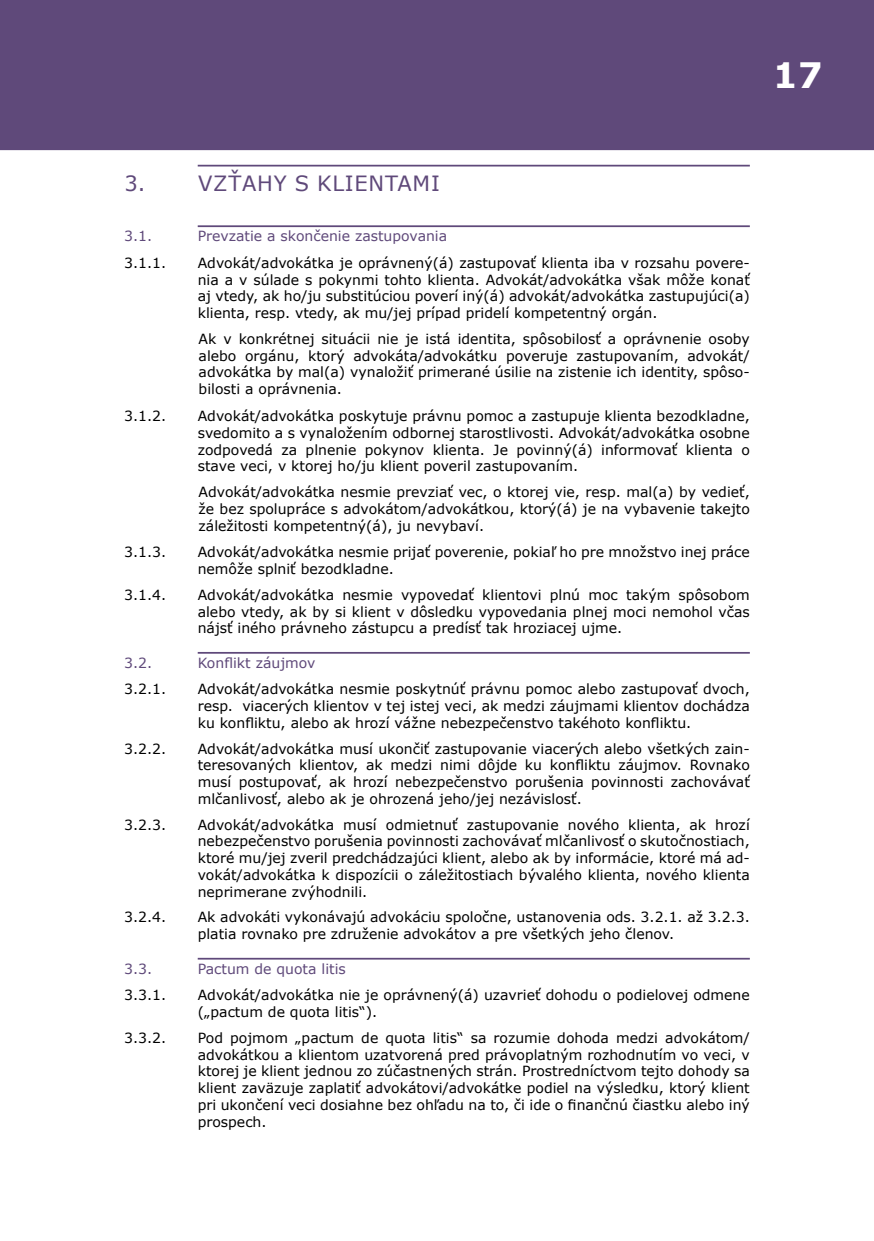
<style>
.page{position:relative;width:874px;height:1241px;background:#fff}
.page>*{position:absolute;margin:0;border:0;box-sizing:border-box;transform-origin:0 0}
.t1{font:700 35px "Verdana";color:#fff}
.t2{font:21px "Verdana";letter-spacing:.035em;color:#5f497a}
.t3{font:14px/16.8px "Verdana";color:#000;text-align:justify}
.t4{font:14px "Verdana";color:#5f497a}
</style>
<div class="page">
<hr style="left:198px;top:165px;width:551px;height:1px;background:#5f497a">
<hr style="left:198px;top:225px;width:551px;height:2px;background:#5f497a">
<hr style="left:198px;top:652px;width:551px;height:1px;background:#5f497a">
<hr style="left:198px;top:957px;width:551px;height:2px;background:#5f497a">
<div style="left:0;top:0;width:873px;height:150px;background:#5f497a"></div>
<h1 class="t1" style="left:772px;top:50px;width:51px">17</h1>
<h2 class="t2" style="left:124px;top:169px;width:23px">3.</h2>
<h2 class="t2" style="left:198px;top:169px;width:243px">VZŤAHY S KLIENTAMI</h2>
<p class="t4" style="left:124px;top:226px;width:29px">3.1.</p>
<p class="t4" style="left:198px;top:226px;width:251px">Prevzatie a skončenie zastupovania</p>
<p class="t3" style="left:124px;top:254px;width:43px">3.1.1.</p>
<p class="t3" style="left:198px;top:254px;width:553px">Advokát/advokátka je oprávnený(á) zastupovať klienta iba v rozsahu povere&shy;nia a v súlade s pokynmi tohto klienta. Advokát/advokátka však môže konať aj vtedy, ak ho/ju substitúciou poverí iný(á) advokát/advokátka zastupujúci(a) klienta, resp. vtedy, ak mu/jej prípad pridelí kompetentný orgán.</p>
<p class="t3" style="left:198px;top:330px;width:552px">Ak v konkrétnej situácii nie je istá identita, spôsobilosť a oprávnenie osoby alebo orgánu, ktorý advokáta/advokátku poveruje zastupovaním, advokát/ advokátka by mal(a) vynaložiť primerané úsilie na zistenie ich identity, spôso&shy;bilosti a oprávnenia.</p>
<p class="t3" style="left:124px;top:407px;width:43px">3.1.2.</p>
<p class="t3" style="left:198px;top:407px;width:553px">Advokát/advokátka poskytuje právnu pomoc a zastupuje klienta bezodkladne, svedomito a s vynaložením odbornej starostlivosti. Advokát/advokátka osobne zodpovedá za plnenie pokynov klienta. Je povinný(á) informovať klienta o stave veci, v ktorej ho/ju klient poveril zastupovaním.</p>
<p class="t3" style="left:198px;top:483px;width:552px">Advokát/advokátka nesmie prevziať vec, o ktorej vie, resp. mal(a) by vedieť, že bez spolupráce s advokátom/advokátkou, ktorý(á) je na vybavenie takejto záležitosti kompetentný(á), ju nevybaví.</p>
<p class="t3" style="left:124px;top:543px;width:43px">3.1.3.</p>
<p class="t3" style="left:198px;top:543px;width:553px">Advokát/advokátka nesmie prijať poverenie, pokiaľ ho pre množstvo inej práce nemôže splniť bezodkladne.</p>
<p class="t3" style="left:124px;top:586px;width:43px">3.1.4.</p>
<p class="t3" style="left:198px;top:586px;width:553px">Advokát/advokátka nesmie vypovedať klientovi plnú moc takým spôsobom alebo vtedy, ak by si klient v dôsledku vypovedania plnej moci nemohol včas nájsť iného právneho zástupcu a predísť tak hroziacej ujme.</p>
<p class="t4" style="left:124px;top:653px;width:29px">3.2.</p>
<p class="t4" style="left:198px;top:653px;width:119px">Konflikt záujmov</p>
<p class="t3" style="left:124px;top:680px;width:43px">3.2.1.</p>
<p class="t3" style="left:198px;top:680px;width:553px">Advokát/advokátka nesmie poskytnúť právnu pomoc alebo zastupovať dvoch, resp. viacerých klientov v tej istej veci, ak medzi záujmami klientov dochádza ku konfliktu, alebo ak hrozí vážne nebezpečenstvo takéhoto konfliktu.</p>
<p class="t3" style="left:124px;top:740px;width:43px">3.2.2.</p>
<p class="t3" style="left:198px;top:740px;width:553px">Advokát/advokátka musí ukončiť zastupovanie viacerých alebo všetkých zain&shy;teresovaných klientov, ak medzi nimi dôjde ku konfliktu záujmov. Rovnako musí postupovať, ak hrozí nebezpečenstvo porušenia povinnosti zachovávať mlčanlivosť, alebo ak je ohrozená jeho/jej nezávislosť.</p>
<p class="t3" style="left:124px;top:815px;width:43px">3.2.3.</p>
<p class="t3" style="left:198px;top:815px;width:553px">Advokát/advokátka musí odmietnuť zastupovanie nového klienta, ak hrozí nebezpečenstvo porušenia povinnosti zachovávať mlčanlivosť o skutočnostiach, ktoré mu/jej zveril predchádzajúci klient, alebo ak by informácie, ktoré má ad&shy;vokát/advokátka k dispozícii o záležitostiach bývalého klienta, nového klienta neprimerane zvýhodnili.</p>
<p class="t3" style="left:124px;top:908px;width:43px">3.2.4.</p>
<p class="t3" style="left:198px;top:908px;width:553px">Ak advokáti vykonávajú advokáciu spoločne, ustanovenia ods. 3.2.1. až 3.2.3. platia rovnako pre združenie advokátov a pre všetkých jeho členov.</p>
<p class="t4" style="left:124px;top:958px;width:29px">3.3.</p>
<p class="t4" style="left:198px;top:958px;width:149px">Pactum de quota litis</p>
<p class="t3" style="left:124px;top:986px;width:43px">3.3.1.</p>
<p class="t3" style="left:198px;top:986px;width:553px">Advokát/advokátka nie je oprávnený(á) uzavrieť dohodu o podielovej odmene („pactum de quota litis“).</p>
<p class="t3" style="left:124px;top:1028px;width:43px">3.3.2.</p>
<p class="t3" style="left:198px;top:1028px;width:553px">Pod pojmom „pactum de quota litis“ sa rozumie dohoda medzi advokátom/ advokátkou a klientom uzatvorená pred právoplatným rozhodnutím vo veci, v ktorej je klient jednou zo zúčastnených strán. Prostredníctvom tejto dohody sa klient zaväzuje zaplatiť advokátovi/advokátke podiel na výsledku, ktorý klient pri ukončení veci dosiahne bez ohľadu na to, či ide o finančnú čiastku alebo iný prospech.</p>
</div>
